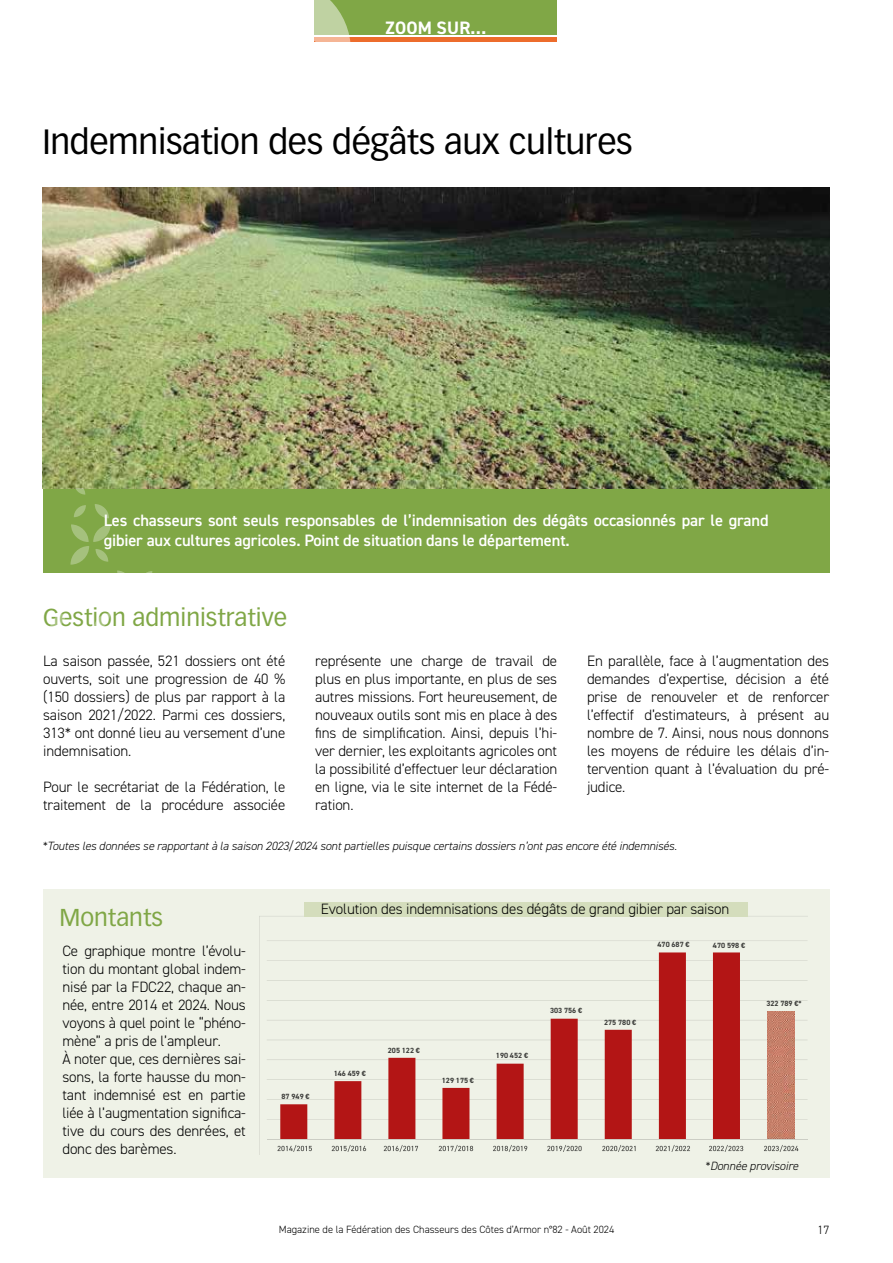
<style>
.page{position:relative;width:893px;height:1263px;background:#fff}
.page>*{position:absolute;margin:0;border:0;box-sizing:border-box;transform-origin:0 0}
.t1{font:34.5px "Vectora LT Pro";letter-spacing:-.01em;color:#000}
.t2{font:24px "Vectora LT Pro";color:#80a746}
.t3{font:700 18px "DIN2014";letter-spacing:.01em;color:#fff}
.t4{font:600 16.5px/19.8px "DIN2014";letter-spacing:-.01em;color:#fff}
.t5{font:300 15px/18px "DIN2014";letter-spacing:-.01em;color:#000;text-align:justify}
.t6{font:italic 300 12px "DIN2014";letter-spacing:-.01em;color:#000}
.t7{font:300 12px "DIN2014";color:#000}
.t8{font:300 10.5px "DIN2014";color:#000}
.t9{font:700 7.5px "DIN2014";letter-spacing:.005em;color:#404040}
</style>
<div class="page">
<div style="left:43px;top:889px;width:786px;height:289px;background:#eff2e7"></div>
<div style="left:315px;top:0;width:242px;height:35px;background:#80a746"></div>
<div style="left:315px;top:37px;width:242px;height:5px;background:#ed6c2c"></div>
<svg style="left:314px;top:0;width:37px;height:42px"></svg>
<img style="left:43px;top:188px;width:786px;height:301px">
<div style="left:43px;top:489px;width:786px;height:84px;background:#80a746"></div>
<svg style="left:76px;top:489px;width:9px;height:6px"></svg>
<svg style="left:95px;top:504px;width:14px;height:14px"></svg>
<svg style="left:74px;top:505px;width:12px;height:12px"></svg>
<svg style="left:70px;top:524px;width:55px;height:49px"></svg>
<svg style="left:259px;top:916px;width:549px;height:238px"></svg>
<div style="left:305px;top:902px;width:443px;height:15px;background:#d4ddbc"></div>
<p class="t3" style="left:385px;top:16px;width:102px">ZOOM SUR…</p>
<h1 class="t1" style="left:43px;top:121px;width:592px">Indemnisation des dégâts aux cultures</h1>
<p class="t4" style="left:104px;top:510px;width:666px">Les chasseurs sont seuls responsables de l’indemnisation des dégâts occasionnés par le grand gibier aux cultures agricoles. Point de situation dans le département.</p>
<h2 class="t2" style="left:43px;top:603px;width:245px">Gestion administrative</h2>
<p class="t5" style="left:43px;top:652px;width:244px">La saison passée, 521 dossiers ont été ouverts, soit une progression de 40 % (150 dossiers) de plus par rapport à la saison 2021/2022. Parmi ces dossiers, 313* ont donné lieu au versement d’une indemnisation.</p>
<p class="t5" style="left:43px;top:778px;width:244px">Pour le secrétariat de la Fédération, le traitement de la procédure associée</p>
<p class="t5" style="left:315px;top:652px;width:244px">représente une charge de travail de plus en plus importante, en plus de ses autres missions. Fort heureusement, de nouveaux outils sont mis en place à des fins de simplification. Ainsi, depuis l’hi&shy;ver dernier, les exploitants agricoles ont la possibilité d’effectuer leur déclaration en ligne, via le site internet de la Fédé&shy;ration.</p>
<p class="t5" style="left:587px;top:652px;width:244px">En parallèle, face à l’augmentation des demandes d’expertise, décision a été prise de renouveler et de renforcer l’effectif d’estimateurs, à présent au nombre de 7. Ainsi, nous nous donnons les moyens de réduire les délais d’in&shy;tervention quant à l’évaluation du pré&shy;judice.</p>
<p class="t6" style="left:42px;top:838px;width:636px">*Toutes les données se rapportant à la saison 2023/2024 sont partielles puisque certains dossiers n’ont pas encore été indemnisés.</p>
<h2 class="t2" style="left:60px;top:903px;width:105px">Montants</h2>
<p class="t5" style="left:62px;top:941px;width:185px;text-align:left">Ce graphique montre l’évolu&shy;tion du montant global indem&shy;nisé par la FDC22, chaque an&shy;née, entre 2014 et 2024. Nous voyons à quel point le “phéno&shy;mène” a pris de l’ampleur.<br>À noter que, ces dernières sai&shy;sons, la forte hausse du mon&shy;tant indemnisé est en partie liée à l’augmentation significa&shy;tive du cours des denrées, et donc des barèmes.</p>
<p class="t5" style="left:321px;top:899px;width:410px">Evolution des indemnisations des dégâts de grand gibier par saison</p>
<p class="t9" style="left:657px;top:940px;width:34px">470 687 €</p>
<p class="t9" style="left:713px;top:940px;width:34px">470 598 €</p>
<p class="t9" style="left:282px;top:1091px;width:30px">87 949 €</p>
<p class="t9" style="left:334px;top:1068px;width:34px">146 459 €</p>
<p class="t9" style="left:388px;top:1045px;width:34px">205 122 €</p>
<p class="t9" style="left:442px;top:1075px;width:34px">129 175 €</p>
<p class="t9" style="left:496px;top:1051px;width:34px">190 452 €</p>
<p class="t9" style="left:550px;top:1006px;width:34px">303 756 €</p>
<p class="t9" style="left:604px;top:1017px;width:34px">275 780 €</p>
<p class="t9" style="left:766px;top:998px;width:37px">322 789 €*</p>
<p class="t6" style="left:705px;top:1158px;width:95px">*Donnée provisoire</p>
<p class="t8" style="left:279px;top:1223px;width:337px">Magazine de la Fédération des Chasseurs des Côtes d’Armor n°82 - Août 2024</p>
<p class="t7" style="left:817px;top:1222px;width:13px">17</p>
</div>
